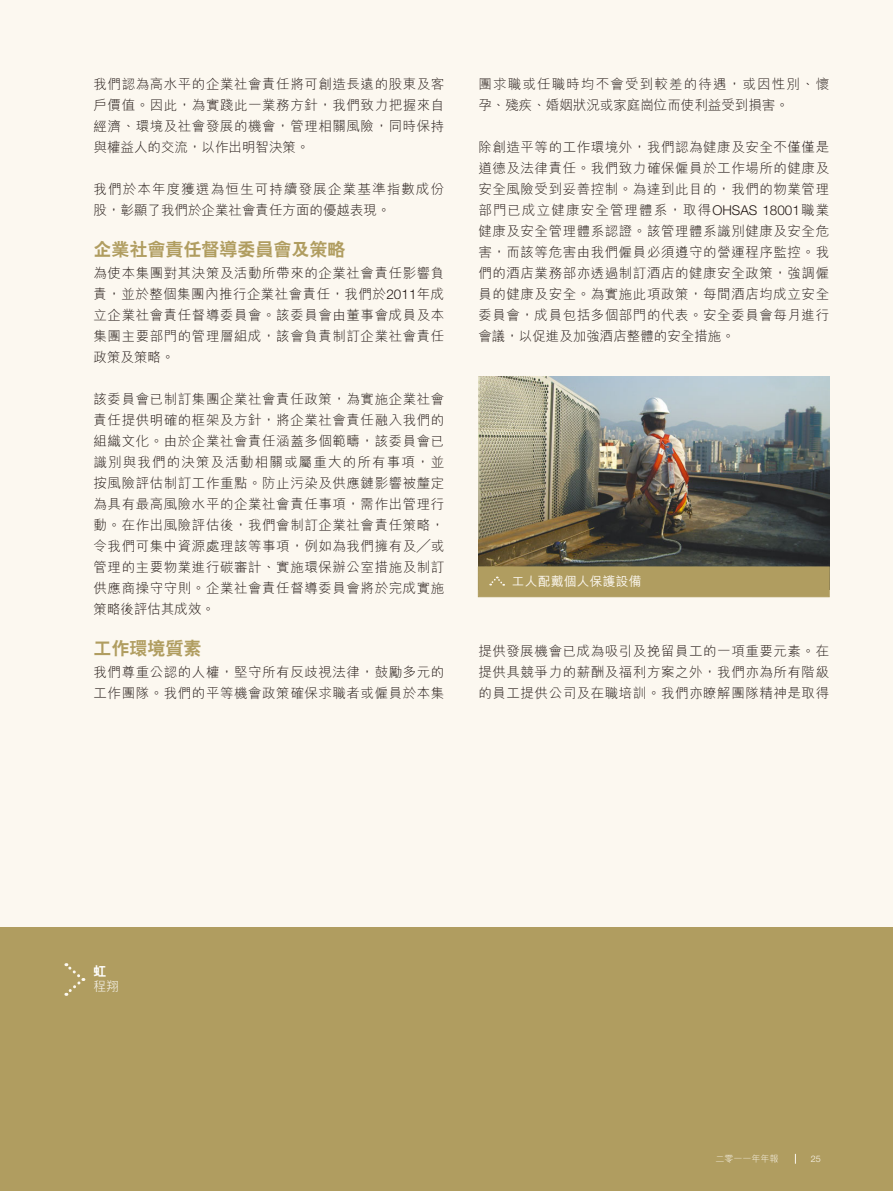
<style>
.page{position:relative;width:893px;height:1191px;background:#fff}
.page>*{position:absolute;margin:0;border:0;box-sizing:border-box;transform-origin:0 0}
.t1{font:18px "C Hei 2 HK Xbold E Ten B5 H";color:#b09d60}
.t2{font:13.5px/21px "M Hei HK Light E Ten B5 H";letter-spacing:.04em;color:#231916;text-align:justify}
.t3{font:13.5px/21px "M Hei HK Light E Ten B5 H";letter-spacing:.085em;color:#231916}
.t4{font:12.75px "M Hei HK Medium E Ten B5 H";letter-spacing:.02em;color:#fcf8f0}
.t5{font:12.75px "M Hei HK Light E Ten B5 H";color:#fff}
.t6{font:12.75px "C Hei 2 HK Xbold E Ten B5 H";color:#fff}
.t7{font:9px "M Hei HK Light E Ten B5 H";color:#fcf8f0}
.t8{font:300 9px "Helvetica Neue LT Std";color:#fcf8f0}
.s1{font-family:"Helvetica Neue LT Std";font-weight:300}
</style>
<div class="page">
<div style="left:0;top:0;width:893px;height:1190px;background:#fcf8f0"></div>
<div style="left:0;top:928px;width:893px;height:262px;background:#b09d60"></div>
<img style="left:478px;top:376px;width:351px;height:191px">
<div style="left:478px;top:567px;width:351px;height:30px;background:#b09d60"></div>
<svg style="left:64px;top:963px;width:21px;height:32px"></svg>
<p class="t2" style="left:94px;top:75px;width:352px">我們認為高水平的企業社會責任將可創造長遠的股東及客戶價值。因此，為實踐此一業務方針，我們致力把握來自經濟、環境及社會發展的機會，管理相關風險，同時保持與權益人的交流，以作出明智決策。</p>
<p class="t3" style="left:94px;top:180px;width:352px">我們於本年度獲選為恒生可持續發展企業基準指數成份股，彰顯了我們於企業社會責任方面的優越表現。</p>
<h1 class="t1" style="left:94px;top:242px;width:254px">企業社會責任督導委員會及策略</h1>
<p class="t2" style="left:94px;top:264px;width:352px">為使本集團對其決策及活動所帶來的企業社會責任影響負責，並於整個集團內推行企業社會責任，我們於<span class="s1">2011</span>年成立企業社會責任督導委員會。該委員會由董事會成員及本集團主要部門的管理層組成，該會負責制訂企業社會責任政策及策略。</p>
<p class="t2" style="left:94px;top:390px;width:352px">該委員會已制訂集團企業社會責任政策，為實施企業社會責任提供明確的框架及方針，將企業社會責任融入我們的組織文化。由於企業社會責任涵蓋多個範疇，該委員會已識別與我們的決策及活動相關或屬重大的所有事項，並按風險評估制訂工作重點。防止污染及供應鏈影響被釐定為具有最高風險水平的企業社會責任事項，需作出管理行動。在作出風險評估後，我們會制訂企業社會責任策略，令我們可集中資源處理該等事項，例如為我們擁有及╱或管理的主要物業進行碳審計、實施環保辦公室措施及制訂供應商操守守則。企業社會責任督導委員會將於完成實施策略後評估其成效。</p>
<h1 class="t1" style="left:94px;top:641px;width:110px">工作環境質素</h1>
<p class="t2" style="left:94px;top:663px;width:352px">我們尊重公認的人權，堅守所有反歧視法律，鼓勵多元的工作團隊。我們的平等機會政策確保求職者或僱員於本集</p>
<p class="t3" style="left:478px;top:75px;width:352px">團求職或任職時均不會受到較差的待遇，或因性別、懷孕、殘疾、婚姻狀況或家庭崗位而使利益受到損害。</p>
<p class="t2" style="left:478px;top:138px;width:352px">除創造平等的工作環境外，我們認為健康及安全不僅僅是道德及法律責任。我們致力確保僱員於工作場所的健康及安全風險受到妥善控制。為達到此目的，我們的物業管理部門已成立健康安全管理體系，取得<span class="s1">OHSAS 18001</span>職業健康及安全管理體系認證。該管理體系識別健康及安全危害，而該等危害由我們僱員必須遵守的營運程序監控。我們的酒店業務部亦透過制訂酒店的健康安全政策，強調僱員的健康及安全。為實施此項政策，每間酒店均成立安全委員會，成員包括多個部門的代表。安全委員會每月進行會議，以促進及加強酒店整體的安全措施。</p>
<p class="t4" style="left:512px;top:576px;width:131px">工人配戴個人保護設備</p>
<p class="t2" style="left:478px;top:642px;width:352px">提供發展機會已成為吸引及挽留員工的一項重要元素。在提供具競爭力的薪酬及福利方案之外，我們亦為所有階級的員工提供公司及在職培訓。我們亦瞭解團隊精神是取得</p>
<p class="t6" style="left:94px;top:966px;width:14px">虹</p>
<p class="t5" style="left:94px;top:981px;width:27px">程翔</p>
<p class="t7" style="left:715px;top:1155px;width:65px">二零一一年年報</p>
<p class="t8" style="left:811px;top:1155px;width:12px">25</p>
</div>
